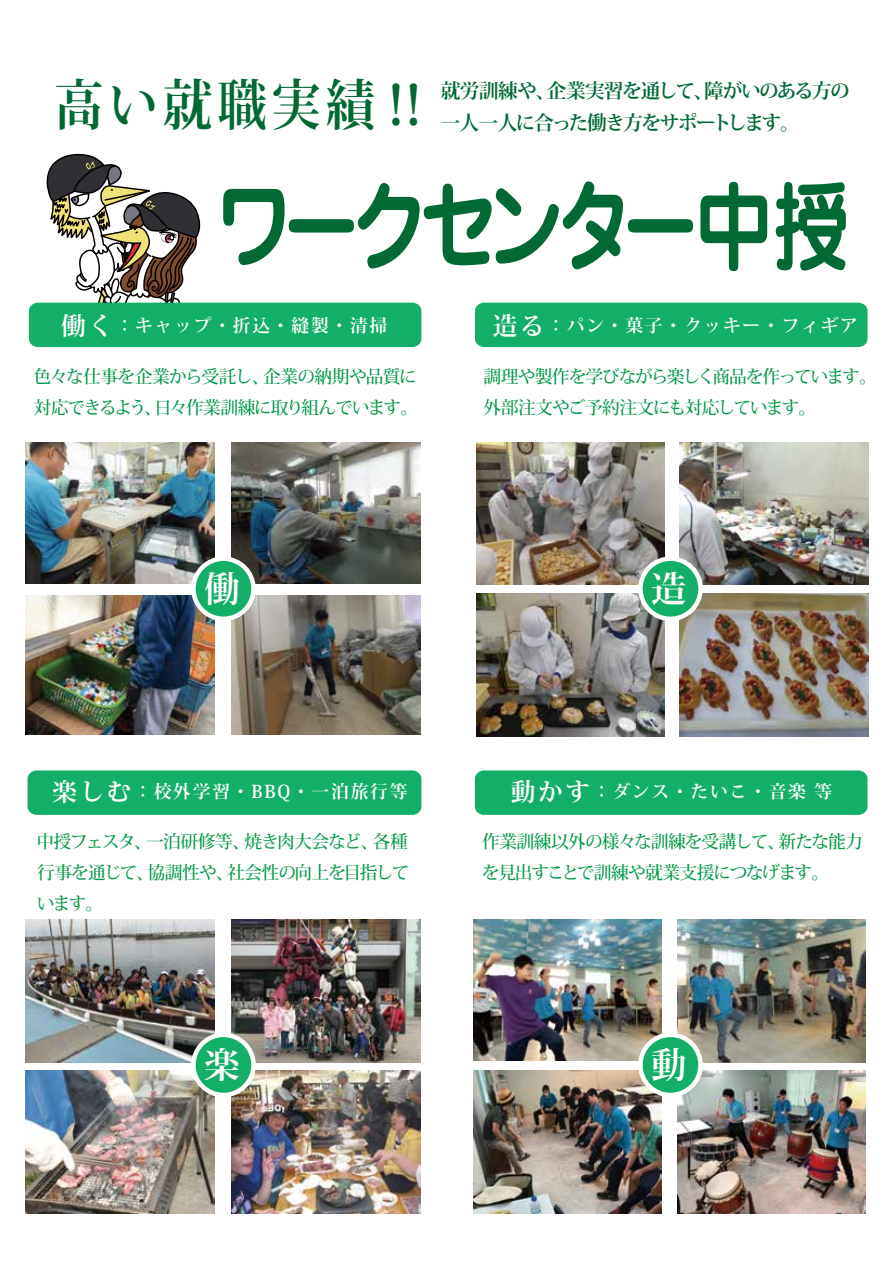
<style>
.page{position:relative;width:893px;height:1263px;background:#fff}
.page>*{position:absolute;margin:0;border:0;box-sizing:border-box;transform-origin:0 0}
.t1{font:700 54.75px "Koz Min Pr 6 N";letter-spacing:.1em;color:#006934;scale:.9 1}
.t2{font:700 35.55px "Koz Min Pr 6 N";color:#fff}
.t3{font:700 19.8px/31.7px "Koz Min Pr 6 N";letter-spacing:-.08em;color:#006934}
.t4{font:500 17.7px/31px "Koz Min Pr 6 N";letter-spacing:-.06em;color:#094}
.t5{font:700 17.7px "Koz Min Pr 6 N";letter-spacing:.1em;color:#fff}
.s1{font-size:24.9px}
</style>
<div class="page">
<img style="left:680px;top:442px;width:189px;height:143px">
<svg style="left:25px;top:595px;width:126px;height:619px"></svg>
<svg style="left:28px;top:153px;width:176px;height:195px"></svg>
<div style="left:29px;top:303px;width:392px;height:44px;background:#13ae67;border-radius:9px"></div>
<div style="left:475px;top:303px;width:392px;height:44px;background:#13ae67;border-radius:9px"></div>
<div style="left:28px;top:770px;width:393px;height:45px;background:#13ae67;border-radius:9px"></div>
<div style="left:475px;top:770px;width:392px;height:45px;background:#13ae67;border-radius:9px"></div>
<svg style="left:223px;top:181px;width:470px;height:88px"></svg>
<svg style="left:700px;top:182px;width:67px;height:89px"></svg>
<svg style="left:776px;top:182px;width:70px;height:89px"></svg>
<img style="left:25px;top:442px;width:189px;height:142px">
<img style="left:232px;top:595px;width:188px;height:140px">
<img style="left:476px;top:442px;width:189px;height:143px">
<img style="left:476px;top:593px;width:189px;height:143px">
<img style="left:680px;top:593px;width:189px;height:143px">
<img style="left:232px;top:919px;width:189px;height:143px">
<img style="left:26px;top:1070px;width:188px;height:143px">
<img style="left:232px;top:1070px;width:189px;height:143px">
<img style="left:26px;top:919px;width:188px;height:143px">
<img style="left:473px;top:919px;width:189px;height:142px">
<img style="left:677px;top:919px;width:189px;height:143px">
<img style="left:473px;top:1070px;width:189px;height:143px">
<img style="left:677px;top:1070px;width:189px;height:143px">
<img style="left:232px;top:442px;width:188px;height:142px">
<img style="left:26px;top:596px;width:188px;height:138px">
<div style="left:193px;top:559px;width:61px;height:60px;background:#13ae67;border-radius:50%"></div>
<div style="left:191px;top:556px;width:65px;height:65px;border:4px solid #fff;border-radius:50%"></div>
<div style="left:640px;top:559px;width:60px;height:60px;background:#13ae67;border-radius:50%"></div>
<div style="left:638px;top:556px;width:65px;height:65px;border:4px solid #fff;border-radius:50%"></div>
<div style="left:193px;top:1035px;width:61px;height:60px;background:#13ae67;border-radius:50%"></div>
<div style="left:191px;top:1032px;width:65px;height:65px;border:4px solid #fff;border-radius:50%"></div>
<div style="left:640px;top:1035px;width:61px;height:60px;background:#13ae67;border-radius:50%"></div>
<div style="left:638px;top:1032px;width:65px;height:65px;border:4px solid #fff;border-radius:50%"></div>
<h1 class="t1" style="left:55px;top:74px;width:418px">高い就職実績‼</h1>
<p class="t3" style="left:441px;top:75px;width:411px">就労訓練や、企業実習を通して、障がいのある方の一人一人に合った働き方をサポートします。</p>
<p class="t5" style="left:61px;top:315px;width:328px"><span class="s1">働く</span>：キャップ・折込・縫製・清掃</p>
<p class="t5" style="left:493px;top:315px;width:367px"><span class="s1">造る</span>：パン・菓子・クッキー・フィギア</p>
<p class="t4" style="left:34px;top:362px;width:386px">色々な仕事を企業から受託し、企業の納期や品質に対応できるよう、日々作業訓練に取り組んでいます。</p>
<p class="t4" style="left:483px;top:362px;width:395px">調理や製作を学びながら楽しく商品を作っています。外部注文やご予約注文にも対応しています。</p>
<h2 class="t2" style="left:204px;top:569px;width:37px">働</h2>
<h2 class="t2" style="left:651px;top:569px;width:37px">造</h2>
<p class="t5" style="left:52px;top:782px;width:357px"><span class="s1">楽しむ</span>：校外学習・BBQ・一泊旅行等</p>
<p class="t5" style="left:511px;top:782px;width:323px"><span class="s1">動かす</span>：ダンス・たいこ・音楽 等</p>
<p class="t4" style="left:37px;top:826px;width:374px;text-align:justify">中授フェスタ、一泊研修等、焼き肉大会など、各種行事を通じて、協調性や、社会性の向上を目指しています。</p>
<p class="t4" style="left:482px;top:826px;width:383px">作業訓練以外の様々な訓練を受講して、新たな能力を見出すことで訓練や就業支援につなげます。</p>
<h2 class="t2" style="left:204px;top:1045px;width:37px">楽</h2>
<h2 class="t2" style="left:651px;top:1045px;width:37px">動</h2>
</div>
